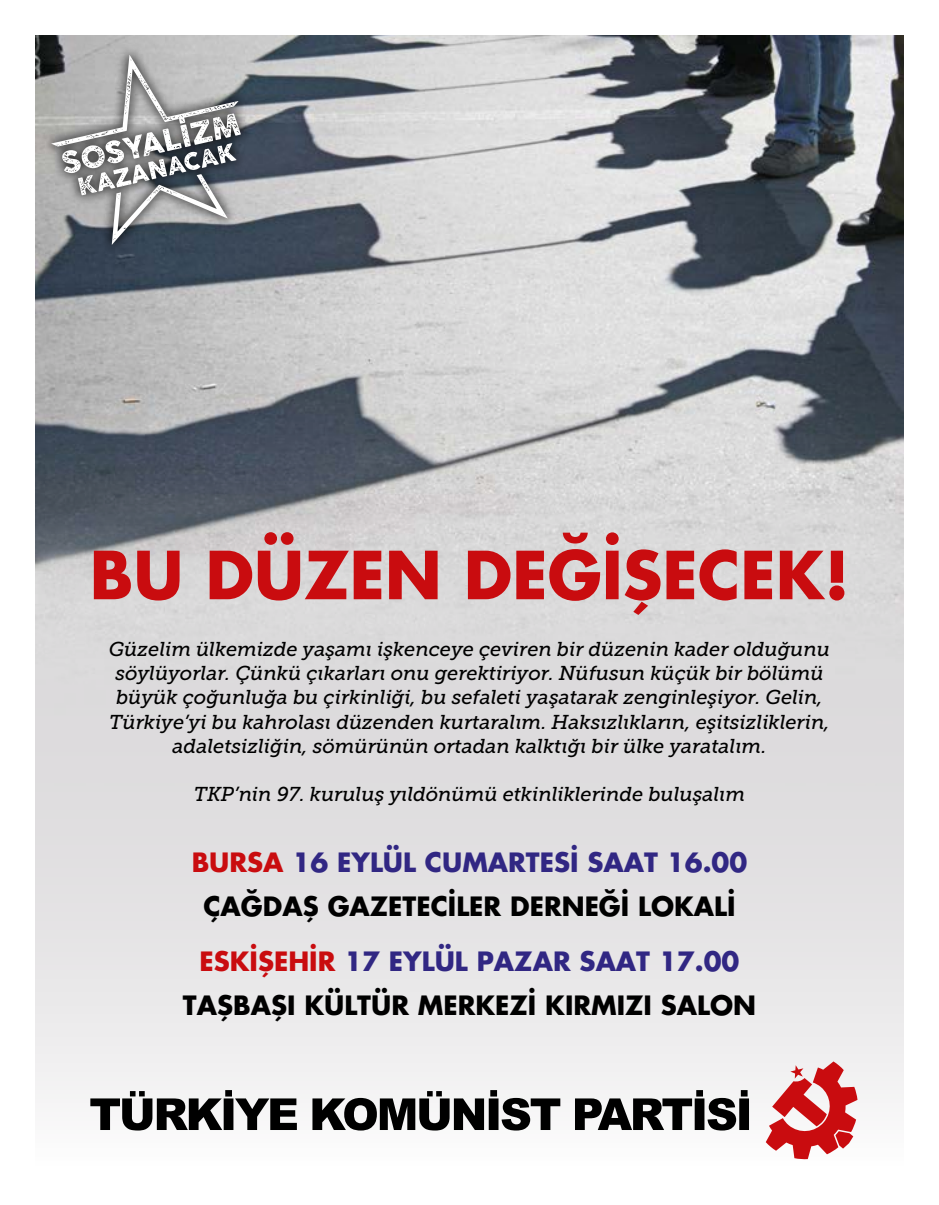
<style>
.page{position:relative;width:939px;height:1205px;background:#fff}
.page>*{position:absolute;margin:0;border:0;box-sizing:border-box;transform-origin:0 0}
.t1{font:700 64.38px "Futura";color:#c90c0f}
.t2{font:700 26px/43.5px "Futura";color:#000;text-align:center}
.t3{font:italic 20px/24px "Museo Slab 500";color:#000;text-align:center}
.s1{color:#c90c0f}
.s2{color:#312783}
</style>
<div class="page">
<svg style="left:35px;top:788px;width:869px;height:372px;fill:#e7e5e7"></svg>
<img style="left:35px;top:35px;width:869px;height:753px">
<div style="left:40px;top:44px;width:212px;height:211px;background:#000;opacity:.75"></div>
<svg style="left:51px;top:55px;width:190px;height:190px"></svg>
<svg style="left:90px;top:1090px;width:659px;height:40px"></svg>
<svg style="left:766px;top:1061px;width:91px;height:98px"></svg>
<h1 class="t1" style="left:90px;top:530px;width:761px">BU DÜZEN DEĞİŞECEK!</h1>
<p class="t3" style="left:109px;top:638px;width:723px">Güzelim ülkemizde yaşamı işkenceye çeviren bir düzenin kader olduğunu söylüyorlar. Çünkü çıkarları onu gerektiriyor. Nüfusun küçük bir bölümü büyük çoğunluğa bu çirkinliği, bu sefaleti yaşatarak zenginleşiyor. Gelin, Türkiye’yi bu kahrolası düzenden kurtaralım. Haksızlıkların, eşitsizliklerin, adaletsizliğin, sömürünün ortadan kalktığı bir ülke yaratalım.</p>
<p class="t3" style="left:194px;top:782px;width:553px">TKP’nin 97. kuruluş yıldönümü etkinliklerinde buluşalım</p>
<h2 class="t2" style="left:192px;top:840px;width:557px"><span class="s1">BURSA</span> <span class="s2">16 EYLÜL CUMARTESİ SAAT 16.00<br></span>ÇAĞDAŞ GAZETECİLER DERNEĞİ LOKALİ</h2>
<h2 class="t2" style="left:183px;top:939px;width:575px"><span class="s1">ESKİŞEHİR</span> <span class="s2">17 EYLÜL PAZAR SAAT 17.00<br></span>TAŞBAŞI KÜLTÜR MERKEZİ KIRMIZI SALON</h2>
</div>
